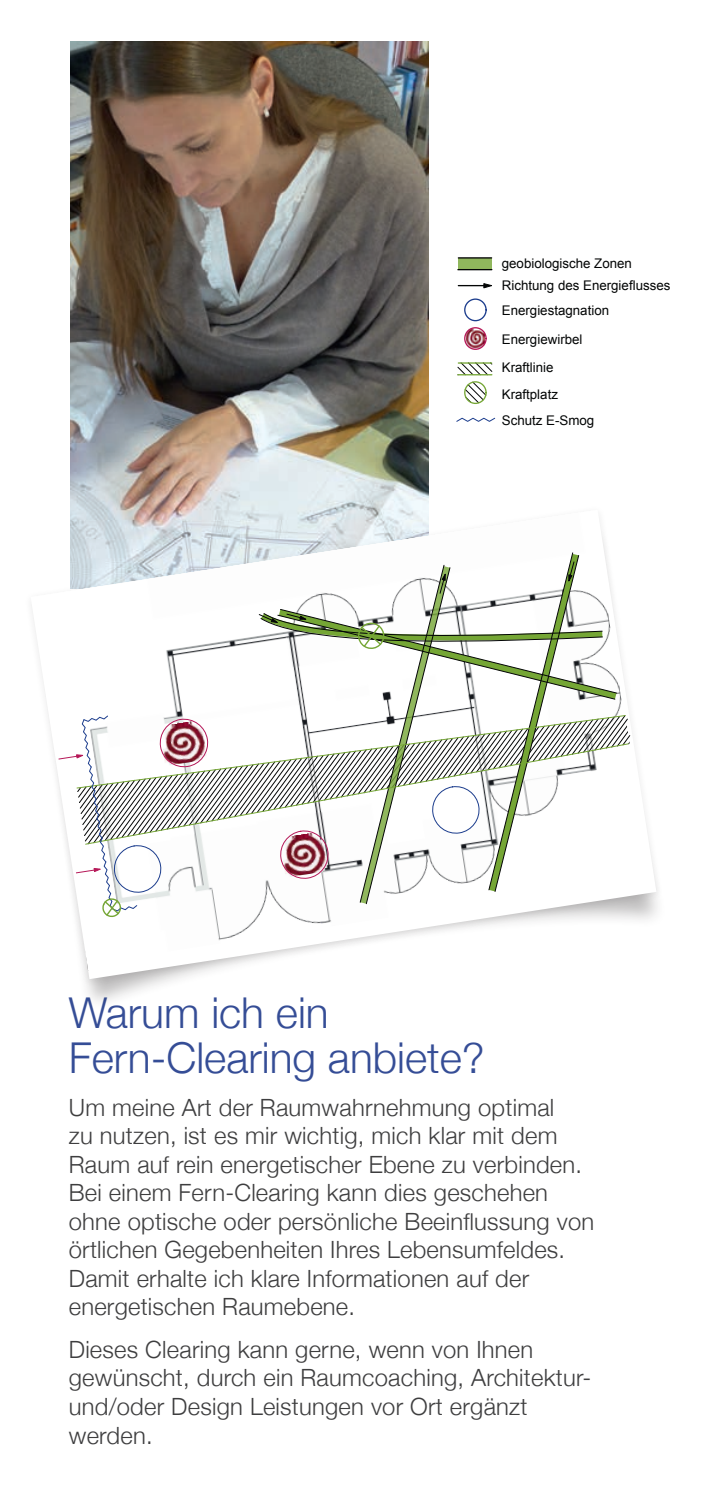
<style>
.page{position:relative;width:702px;height:1489px;background:#fff}
.page>*{position:absolute;margin:0;border:0;box-sizing:border-box;transform-origin:0 0}
.t1{font:300 42.5px/45px "Helvetica Neue";color:#354d96}
.t2{font:300 23.75px/28.5px "Helvetica Neue";letter-spacing:.01em;color:#3e3e3f}
.t3{font:13.25px/26.8px "Arial";color:#030505}
</style>
<div class="page">
<img style="left:70px;top:42px;width:358px;height:463px">
<div style="left:24px;top:505px;width:640px;height:483px;background:#231f20;opacity:.1"></div>
<svg style="left:31px;top:509px;width:625px;height:470px"></svg>
<svg style="left:33px;top:510px;width:617px;height:453px"></svg>
<img style="left:63px;top:510px;width:585px;height:448px">
<svg style="left:57px;top:551px;width:574px;height:374px"></svg>
<img style="left:466px;top:329px;width:18px;height:19px">
<svg style="left:464px;top:298px;width:22px;height:23px"></svg>
<div style="left:464px;top:327px;width:22px;height:23px;border:1px solid #b61858;border-radius:50%"></div>
<div style="left:458px;top:258px;width:34px;height:12px;background:#90b75d"></div>
<hr style="left:458px;top:257px;width:33px;height:1px;background:#030505">
<hr style="left:458px;top:269px;width:34px;height:1px;background:#030505">
<svg style="left:458px;top:283px;width:34px;height:5px"></svg>
<svg style="left:457px;top:362px;width:35px;height:13px"></svg>
<hr style="left:458px;top:362px;width:33px;height:1px;background:#75a635">
<hr style="left:458px;top:374px;width:34px;height:1px;background:#75a635">
<svg style="left:465px;top:382px;width:21px;height:21px"></svg>
<div style="left:464px;top:381px;width:22px;height:23px;border:1px solid #75a635;border-radius:50%"></div>
<svg style="left:456px;top:417px;width:40px;height:5px"></svg>
<p class="t3" style="left:502px;top:253px;width:170px;line-height:22px">geobiologische Zonen<br>Richtung des Energieflusses</p>
<p class="t3" style="left:502px;top:296px;width:109px;line-height:29px">Energiestagnation<br>Energiewirbel</p>
<p class="t3" style="left:502px;top:354px;width:94px">Kraftlinie<br>Kraftplatz<br>Schutz E-Smog</p>
<h1 class="t1" style="left:69px;top:987px;width:417px">Warum ich ein<br>Fern-Clearing anbiete?</h1>
<p class="t2" style="left:69px;top:1091px;width:527px">Um meine Art der Raumwahrnehmung optimal<br>zu nutzen, ist es mir wichtig, mich klar mit dem Raum auf rein energetischer Ebene zu verbinden.<br>Bei einem Fern-Clearing kann dies geschehen ohne optische oder persönliche Beeinflussung von örtlichen Gegebenheiten Ihres Lebensumfeldes.<br>Damit erhalte ich klare Informationen auf der energetischen Raumebene.</p>
<p class="t2" style="left:69px;top:1333px;width:524px">Dieses Clearing kann gerne, wenn von Ihnen gewünscht, durch ein Raumcoaching, Architektur&shy;und/oder Design Leistungen vor Ort ergänzt werden.</p>
</div>
